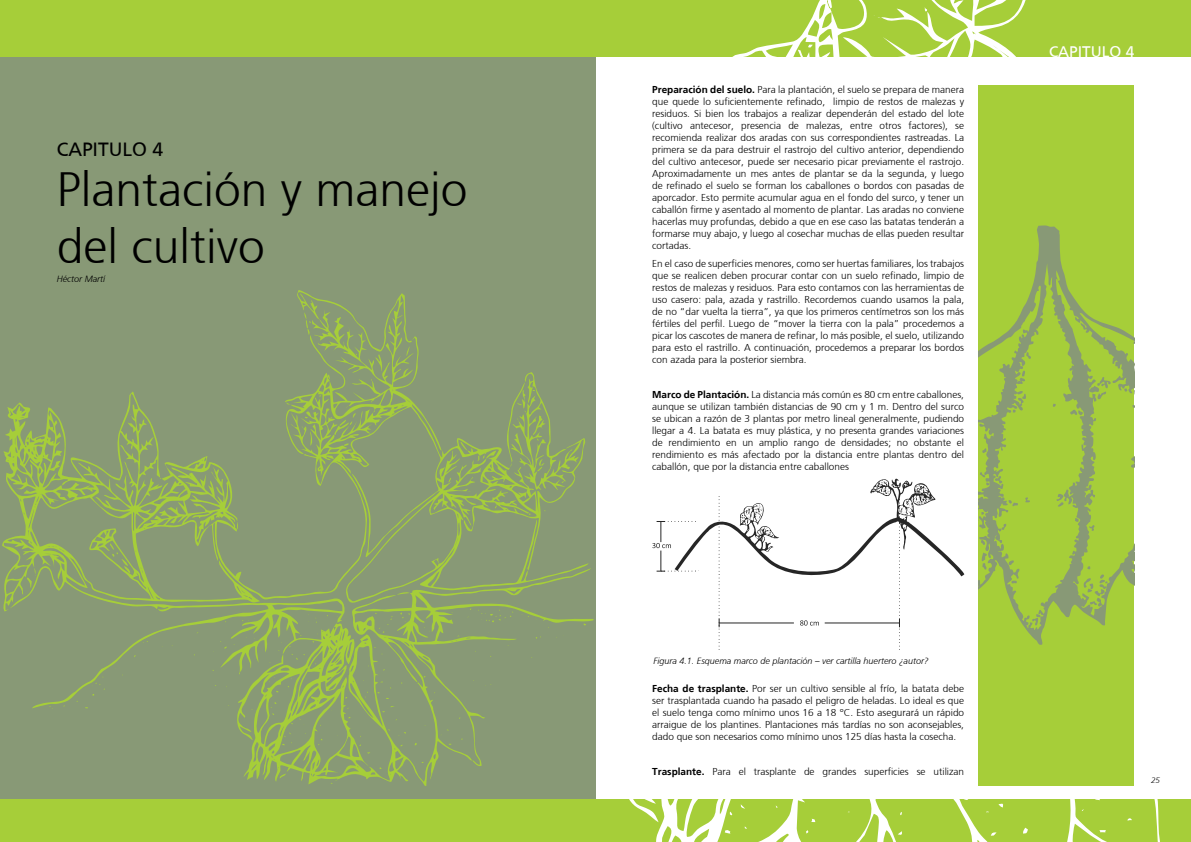
<style>
.page{position:relative;width:1191px;height:842px;background:#fff}
.page>*{position:absolute;margin:0;border:0;box-sizing:border-box;transform-origin:0 0}
.t1{font:300 48px/57.6px "Frutiger";color:#000}
.t2{font:20px "Frutiger";color:#000}
.t3{font:16px "Frutiger";color:#fff}
.t4{font:300 10px/12px "Frutiger";color:#000;text-align:justify}
.t5{font:italic 300 9px "Frutiger";color:#000}
.t6{font:italic 300 8px "Frutiger";color:#000}
.s1{font-weight:700}
</style>
<div class="page">
<div style="left:0;top:0;width:595px;height:842px;background:#889976"></div>
<div style="left:0;top:799px;width:595px;height:43px;background:#a6ce39"></div>
<div style="left:0;top:0;width:595px;height:57px;background:#a6ce39"></div>
<svg style="left:2px;top:290px;width:592px;height:496px"></svg>
<svg style="left:375px;top:354px;width:7px;height:17px"></svg>
<svg style="left:310px;top:431px;width:3px;height:15px"></svg>
<svg style="left:279px;top:773px;width:7px;height:5px"></svg>
<svg style="left:405px;top:346px;width:5px;height:10px"></svg>
<svg style="left:353px;top:413px;width:3px;height:5px"></svg>
<svg style="left:583px;top:622px;width:3px;height:4px"></svg>
<svg style="left:275px;top:690px;width:4px;height:3px"></svg>
<svg style="left:110px;top:543px;width:20px;height:30px"></svg>
<svg style="left:382px;top:706px;width:13px;height:6px"></svg>
<svg style="left:304px;top:312px;width:7px;height:23px"></svg>
<svg style="left:517px;top:389px;width:9px;height:24px"></svg>
<svg style="left:377px;top:681px;width:14px;height:19px"></svg>
<svg style="left:318px;top:738px;width:5px;height:7px"></svg>
<svg style="left:477px;top:452px;width:9px;height:11px"></svg>
<svg style="left:535px;top:635px;width:6px;height:4px"></svg>
<svg style="left:270px;top:702px;width:7px;height:13px"></svg>
<svg style="left:373px;top:646px;width:10px;height:9px"></svg>
<svg style="left:281px;top:732px;width:11px;height:14px"></svg>
<svg style="left:142px;top:641px;width:7px;height:2px"></svg>
<svg style="left:287px;top:678px;width:5px;height:9px"></svg>
<svg style="left:220px;top:640px;width:7px;height:9px"></svg>
<svg style="left:49px;top:705px;width:5px;height:4px"></svg>
<svg style="left:398px;top:731px;width:9px;height:5px"></svg>
<svg style="left:400px;top:612px;width:10px;height:10px"></svg>
<svg style="left:242px;top:620px;width:7px;height:2px"></svg>
<svg style="left:269px;top:677px;width:6px;height:6px"></svg>
<svg style="left:441px;top:729px;width:8px;height:6px"></svg>
<svg style="left:484px;top:684px;width:8px;height:2px"></svg>
<svg style="left:423px;top:626px;width:7px;height:6px"></svg>
<svg style="left:225px;top:620px;width:2px;height:8px"></svg>
<svg style="left:451px;top:611px;width:9px;height:2px"></svg>
<svg style="left:299px;top:718px;width:5px;height:8px"></svg>
<svg style="left:161px;top:640px;width:2px;height:7px"></svg>
<svg style="left:88px;top:675px;width:17px;height:23px"></svg>
<svg style="left:375px;top:612px;width:18px;height:22px"></svg>
<svg style="left:358px;top:691px;width:10px;height:7px"></svg>
<svg style="left:307px;top:614px;width:21px;height:11px"></svg>
<svg style="left:556px;top:625px;width:8px;height:13px"></svg>
<svg style="left:538px;top:459px;width:7px;height:12px"></svg>
<svg style="left:269px;top:635px;width:37px;height:28px"></svg>
<svg style="left:478px;top:610px;width:51px;height:26px"></svg>
<div style="left:978px;top:85px;width:156px;height:700px;background:#a6ce39"></div>
<svg style="left:595px;top:800px;width:596px;height:42px"></svg>
<svg style="left:595px;top:0;width:596px;height:56px"></svg>
<svg style="left:978px;top:225px;width:156px;height:420px"></svg>
<svg style="left:652px;top:479px;width:312px;height:171px"></svg>
<h2 class="t2" style="left:57px;top:138px;width:108px">CAPITULO 4</h2>
<h1 class="t1" style="left:57px;top:161px;width:412px">Plantación y manejo del cultivo</h1>
<p class="t5" style="left:57px;top:274px;width:50px">Héctor Martí</p>
<p class="t4" style="left:652px;top:84px;width:313px"><span class="s1">Preparación del suelo.</span> Para la plantación, el suelo se prepara de manera que quede lo suficientemente refinado, limpio de restos de malezas y residuos. Si bien los trabajos a realizar dependerán del estado del lote (cultivo antecesor, presencia de malezas, entre otros factores), se recomienda realizar dos aradas con sus correspondientes rastreadas. La primera se da para destruir el rastrojo del cultivo anterior, dependiendo del cultivo antecesor, puede ser necesario picar previamente el rastrojo.<br>Aproximadamente un mes antes de plantar se da la segunda, y luego de refinado el suelo se forman los caballones o bordos con pasadas de aporcador. Esto permite acumular agua en el fondo del surco, y tener un caballón firme y asentado al momento de plantar. Las aradas no conviene hacerlas muy profundas, debido a que en ese caso las batatas tenderán a formarse muy abajo, y luego al cosechar muchas de ellas pueden resultar cortadas.</p>
<p class="t4" style="left:652px;top:258px;width:313px">En el caso de superficies menores, como ser huertas familiares, los trabajos que se realicen deben procurar contar con un suelo refinado, limpio de restos de malezas y residuos. Para esto contamos con las herramientas de uso casero: pala, azada y rastrillo. Recordemos cuando usamos la pala, de no “dar vuelta la tierra”, ya que los primeros centímetros son los más fértiles del perfil. Luego de “mover la tierra con la pala” procedemos a picar los cascotes de manera de refinar, lo más posible, el suelo, utilizando para esto el rastrillo. A continuación, procedemos a preparar los bordos con azada para la posterior siembra.</p>
<p class="t4" style="left:652px;top:389px;width:313px"><span class="s1">Marco de Plantación.</span> La distancia más común es 80 cm entre caballones, aunque se utilizan también distancias de 90 cm y 1 m. Dentro del surco se ubican a razón de 3 plantas por metro lineal generalmente, pudiendo llegar a 4. La batata es muy plástica, y no presenta grandes variaciones de rendimiento en un amplio rango de densidades; no obstante el rendimiento es más afectado por la distancia entre plantas dentro del caballón, que por la distancia entre caballones</p>
<p class="t5" style="left:653px;top:655px;width:277px">Figura 4.1. Esquema marco de plantación – ver cartilla huertero ¿autor?</p>
<p class="t4" style="left:652px;top:683px;width:313px"><span class="s1">Fecha de trasplante.</span> Por ser un cultivo sensible al frío, la batata debe ser trasplantada cuando ha pasado el peligro de heladas. Lo ideal es que el suelo tenga como mínimo unos 16 a 18 °C. Esto asegurará un rápido arraigue de los plantines. Plantaciones más tardías no son aconsejables, dado que son necesarios como mínimo unos 125 días hasta la cosecha.</p>
<p class="t4" style="left:652px;top:766px;width:313px"><span class="s1">Trasplante.</span> Para el trasplante de grandes superficies se utilizan</p>
<h3 class="t3" style="left:1049px;top:43px;width:87px">CAPITULO 4</h3>
<p class="t6" style="left:1151px;top:775px;width:10px">25</p>
</div>
